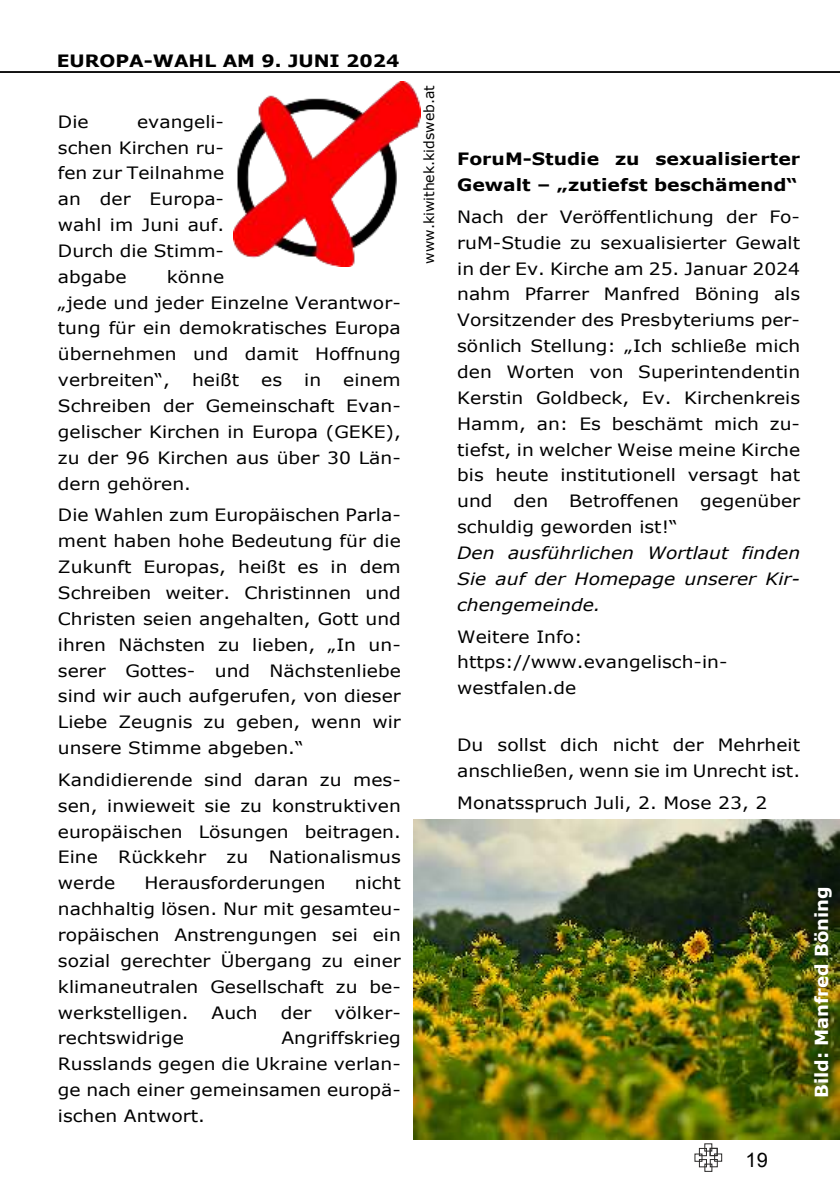
<style>
.page{position:relative;width:840px;height:1191px;background:#fff}
.page>*{position:absolute;margin:0;border:0;box-sizing:border-box;transform-origin:0 0}
.t1{font:20px "Arial";color:#000}
.t2{font:700 18px "Verdana";color:#fff}
.t3{font:17px/25.8px "Verdana";color:#000;text-align:justify;scale:1.1 1}
.t4{font:700 17px/25.8px "Verdana";color:#000;scale:1.1 1}
.t5{font:italic 17px/25.8px "Verdana";color:#000;text-align:justify;scale:1.1 1}
.t6{font:14px "Verdana";color:#000}
</style>
<div class="page">
<div style="left:698px;top:1148px;width:8px;height:8px;border:1px solid #2c2b2a"></div>
<div style="left:698px;top:1159px;width:8px;height:8px;border:1px solid #2c2b2a"></div>
<div style="left:704px;top:1163px;width:7px;height:8px;border:1px solid #2c2b2a"></div>
<div style="left:709px;top:1159px;width:8px;height:8px;border:1px solid #2c2b2a"></div>
<div style="left:713px;top:1153px;width:8px;height:8px;border:1px solid #2c2b2a"></div>
<div style="left:709px;top:1148px;width:8px;height:8px;border:1px solid #2c2b2a"></div>
<img style="left:234px;top:81px;width:186px;height:186px">
<hr style="left:0;top:71px;width:839px;height:2px;background:#000">
<img style="left:413px;top:819px;width:426px;height:320px">
<p class="t4" style="left:57px;top:50px;width:313px">EUROPA-WAHL AM 9. JUNI 2024</p>
<p class="t3" style="left:58px;top:110px;width:152px;text-indent:79px">evangeli&shy;schen Kirchen ru&shy;fen zur Teilnahme an der Europa&shy;wahl im Juni auf.<br>Durch die Stimm&shy;abgabe</p>
<p class="t3" style="left:58px;top:110px;width:29px">Die</p>
<p class="t3" style="left:58px;top:265px;width:313px;text-align:left;text-indent:109px">könne<br>„jede und jeder Einzelne Verantwor&shy;tung für ein demokratisches Europa übernehmen und damit Hoffnung verbreiten“,</p>
<p class="t3" style="left:192px;top:368px;width:44px">heißt</p>
<p class="t3" style="left:261px;top:368px;width:20px">es</p>
<p class="t3" style="left:304px;top:368px;width:17px">in</p>
<p class="t3" style="left:58px;top:368px;width:313px;text-indent:285px">einem Schreiben der Gemeinschaft Evan&shy;gelischer Kirchen in Europa (GEKE), zu der 96 Kirchen aus über 30 Län&shy;dern gehören.</p>
<p class="t3" style="left:58px;top:504px;width:313px">Die Wahlen zum Europäischen Parla&shy;ment haben hohe Bedeutung für die Zukunft Europas, heißt es in dem Schreiben weiter. Christinnen und Christen seien angehalten, Gott und ihren Nächsten zu lieben, „In un&shy;serer Gottes- und Nächstenliebe sind wir auch aufgerufen, von dieser Liebe Zeugnis zu geben, wenn wir unsere Stimme abgeben.“</p>
<p class="t3" style="left:58px;top:768px;width:313px">Kandidierende sind daran zu mes&shy;sen, inwieweit sie zu konstruktiven europäischen Lösungen beitragen.<br>Eine Rückkehr zu Nationalismus werde</p>
<p class="t3" style="left:144px;top:871px;width:166px">Herausforderungen</p>
<p class="t3" style="left:58px;top:871px;width:313px;text-indent:297px">nicht nachhaltig lösen. Nur mit gesamteu&shy;ropäischen Anstrengungen sei ein sozial gerechter Übergang zu einer klimaneutralen Gesellschaft zu be&shy;werkstelligen.</p>
<p class="t3" style="left:211px;top:1001px;width:43px">Auch</p>
<p class="t3" style="left:280px;top:1001px;width:29px">der</p>
<p class="t3" style="left:334px;top:1001px;width:62px">völker-</p>
<p class="t3" style="left:58px;top:1026px;width:313px;text-indent:223px">Angriffskrieg Russlands gegen die Ukraine verlan&shy;ge nach einer gemeinsamen europä&shy;ischen Antwort.</p>
<p class="t3" style="left:58px;top:1026px;width:116px">rechtswidrige</p>
<p class="t6" style="left:423px;top:264px;width:180px;rotate:-90deg">www.kiwithek.kidsweb.at</p>
<p class="t4" style="left:457px;top:147px;width:313px">ForuM-Studie zu sexualisierter<br>Gewalt – „zutiefst beschämend“</p>
<p class="t3" style="left:457px;top:205px;width:313px">Nach der Veröffentlichung der Fo&shy;ruM-Studie zu sexualisierter Gewalt in der Ev. Kirche am 25. Januar 2024 nahm Pfarrer Manfred Böning als Vorsitzender des Presbyteriums per&shy;sönlich Stellung: „Ich schließe mich den Worten von Superintendentin Kerstin Goldbeck, Ev. Kirchenkreis Hamm, an: Es beschämt mich zu&shy;tiefst, in welcher Weise meine Kirche bis heute institutionell versagt hat und den Betroffenen gegenüber schuldig geworden ist!“</p>
<p class="t5" style="left:457px;top:541px;width:313px">Den ausführlichen Wortlaut finden Sie auf der Homepage unserer Kir&shy;chengemeinde.</p>
<p class="t3" style="left:457px;top:625px;width:247px;text-align:left">Weitere Info: https://www.evangelisch-in&shy;westfalen.de</p>
<p class="t3" style="left:457px;top:733px;width:313px">Du sollst dich nicht der Mehrheit anschließen, wenn sie im Unrecht ist.</p>
<p class="t3" style="left:457px;top:791px;width:283px">Monatsspruch Juli, 2. Mose 23, 2</p>
<p class="t1" style="left:745px;top:1152px;width:24px">19</p>
<p class="t2" style="left:814px;top:1098px;width:213px;rotate:-90deg">Bild: Manfred Böning</p>
</div>
